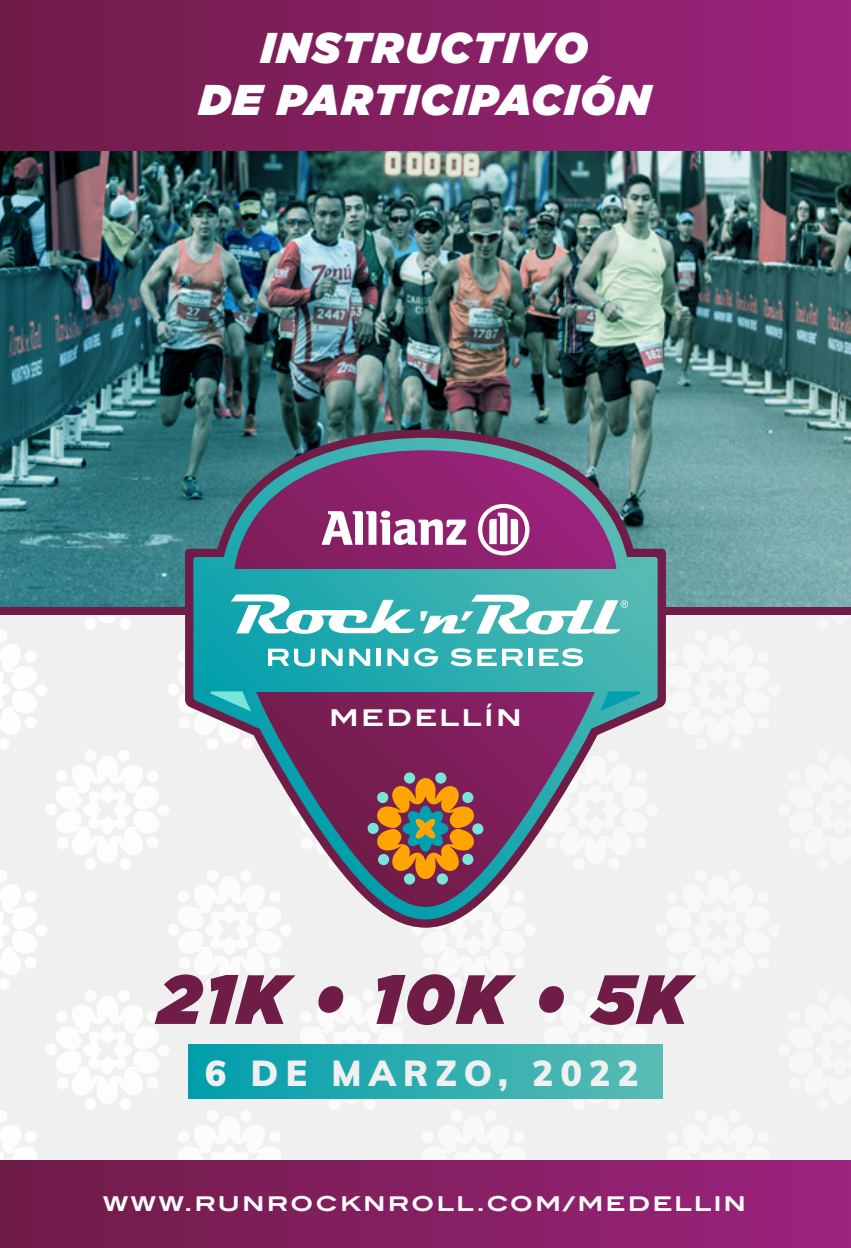
<style>
.page{position:relative;width:851px;height:1248px;background:#fff}
.page>*{position:absolute;margin:0;border:0;box-sizing:border-box;transform-origin:0 0}
.t1{font:italic 900 69.4px "Gotham";letter-spacing:.05em;color:#6f1d46}
.t2{font:italic 900 43px/51.6px "Gotham";letter-spacing:.05em;color:#fff;text-align:center}
.t3{font:900 35.4px "Muli";letter-spacing:.2em;color:#f0f0f1}
.t4{font:700 23.2px "Blair ITC";letter-spacing:.1em;color:#fff}
.t5{font:700 20.4px "Blair ITC";letter-spacing:.1em;color:#fff}
</style>
<div class="page">
<div style="left:0;top:0;width:850px;height:1247px;background:#f0f0f1"></div>
<img style="left:0;top:150px;width:850px;height:457px">
<div style="left:0;top:607px;width:850px;height:7px;background:#6f1d46"></div>
<svg style="left:185px;top:429px;width:480px;height:498px"></svg>
<svg style="left:193px;top:438px;width:464px;height:481px"></svg>
<svg style="left:218px;top:450px;width:414px;height:456px"></svg>
<div style="left:206px;top:569px;width:439px;height:122px;background:linear-gradient(to right,#09a1ad,#50b9b2)"></div>
<svg style="left:210px;top:691px;width:41px;height:20px"></svg>
<svg style="left:599px;top:691px;width:41px;height:20px"></svg>
<div style="left:472px;top:823px;width:11px;height:11px;background:#77e6d8;border-radius:50%"></div>
<div style="left:437px;top:873px;width:11px;height:11px;background:#77e6d8;border-radius:50%"></div>
<div style="left:404px;top:873px;width:11px;height:11px;background:#77e6d8;border-radius:50%"></div>
<div style="left:367px;top:822px;width:11px;height:11px;background:#77e6d8;border-radius:50%"></div>
<div style="left:435px;top:772px;width:11px;height:11px;background:#77e6d8;border-radius:50%"></div>
<svg style="left:404px;top:772px;width:11px;height:11px"></svg>
<svg style="left:376px;top:776px;width:98px;height:104px;background:#a6733f"></svg>
<svg style="left:321px;top:510px;width:145px;height:35px"></svg>
<svg style="left:478px;top:504px;width:51px;height:51px"></svg>
<svg style="left:268px;top:648px;width:47px;height:18px"></svg>
<svg style="left:321px;top:648px;width:21px;height:18px"></svg>
<svg style="left:349px;top:648px;width:21px;height:18px"></svg>
<div style="left:376px;top:648px;width:5px;height:18px;background:#fff"></div>
<svg style="left:387px;top:648px;width:21px;height:18px"></svg>
<svg style="left:414px;top:648px;width:24px;height:18px"></svg>
<svg style="left:450px;top:648px;width:21px;height:18px"></svg>
<svg style="left:477px;top:648px;width:19px;height:18px"></svg>
<svg style="left:502px;top:648px;width:21px;height:18px"></svg>
<hr style="left:528px;top:648px;width:4px;height:18px;background:#fff">
<svg style="left:539px;top:648px;width:44px;height:18px"></svg>
<svg style="left:231px;top:594px;width:397px;height:40px"></svg>
<div style="left:0;top:0;width:850px;height:150px;background:linear-gradient(to right,#6f1c47,#9c237d)"></div>
<div style="left:0;top:1160px;width:850px;height:87px;background:linear-gradient(to right,#6f1c47,#9c237d)"></div>
<div style="left:188px;top:1044px;width:474px;height:54px;background:linear-gradient(to right,#009eac,#59bcb3)"></div>
<h2 class="t2" style="left:199px;top:21px;width:452px">INSTRUCTIVO<br>DE PARTICIPACIÓN</h2>
<p class="t4" style="left:329px;top:703px;width:194px">MEDELLÍN</p>
<h1 class="t1" style="left:157px;top:958px;width:532px">21K • 10K • 5K</h1>
<h3 class="t3" style="left:205px;top:1047px;width:435px">6 DE MARZO, 2022</h3>
<p class="t5" style="left:103px;top:1190px;width:644px">WWW.RUNROCKNROLL.COM/MEDELLIN</p>
</div>
